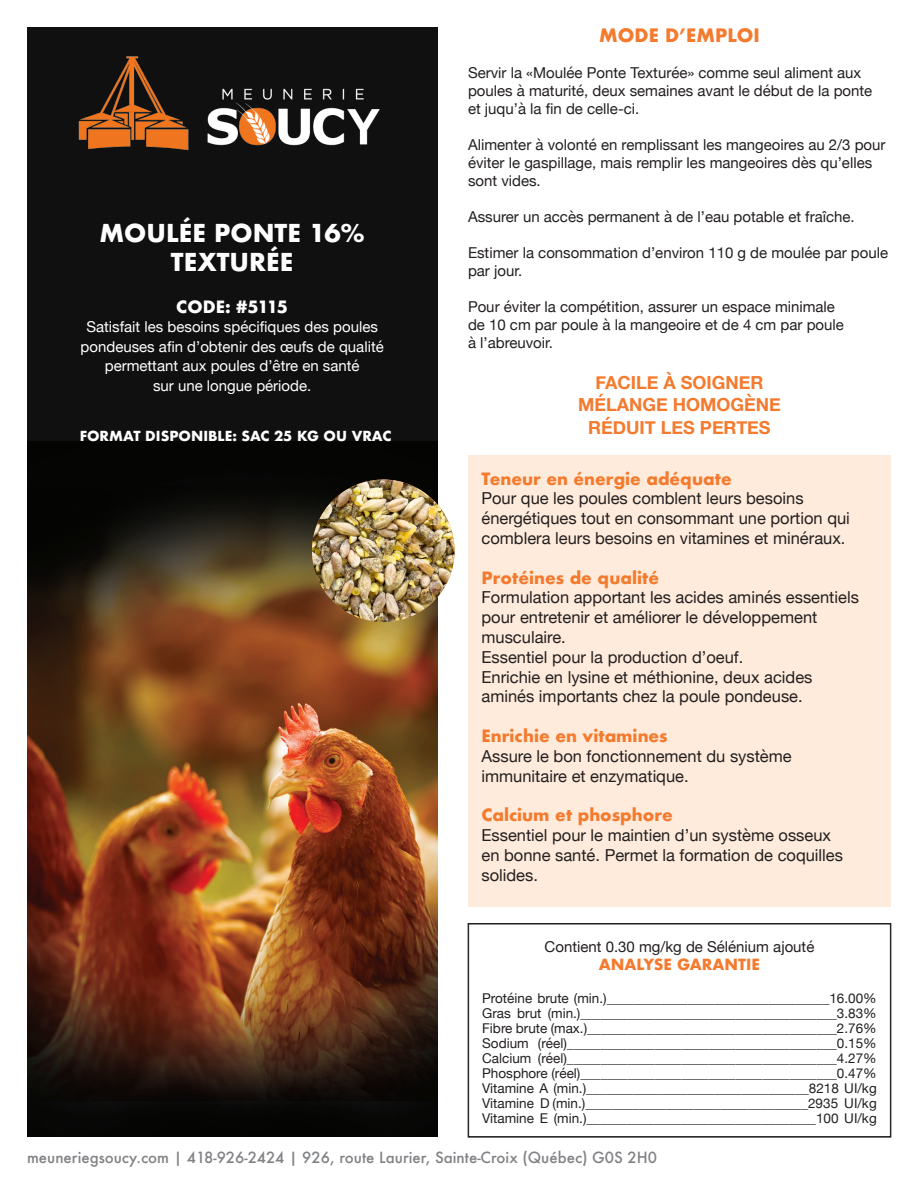
<style>
.page{position:relative;width:918px;height:1188px;background:#fff}
.page>*{position:absolute;margin:0;border:0;box-sizing:border-box;transform-origin:0 0}
.t1{font:700 24px/28.8px "Futura";color:#fff;text-align:center}
.t2{font:700 18px "Helvetica Neue";color:#f47a2e}
.t3{font:700 18px "Futura";color:#f47a2e}
.t4{font:16.5px/19.8px "Helvetica Neue";color:#231f20}
.t5{font:700 16.5px "Futura";color:#f47a2e}
.t6{font:700 16.5px "Futura";letter-spacing:-.03em;color:#fff}
.t7{font:15px/18px "Helvetica Neue";color:#231f20}
.t8{font:15px/19.5px "Helvetica Neue";color:#fff;text-align:center}
.t9{font:500 15px "Futura";color:#808285}
.t10{font:700 15px "Futura";color:#f47a2e}
.t11{font:13.5px "Helvetica Neue";color:#231f20}
.t12{font:700 13.5px "Futura";color:#fff}
</style>
<div class="page">
<div style="left:27px;top:27px;width:410px;height:683px;background:#101010"></div>
<img style="left:27px;top:441px;width:410px;height:695px">
<img style="left:78px;top:56px;width:302px;height:94px">
<div style="left:468px;top:455px;width:423px;height:452px;background:#feebdb"></div>
<svg style="left:468px;top:923px;width:423px;height:214px"></svg>
<div style="left:469px;top:924px;width:422px;height:213px;border:1px solid #231f20"></div>
<img style="left:312px;top:480px;width:143px;height:142px;border-radius:71px">
<p class="t1" style="left:99px;top:219px;width:267px">MOULÉE PONTE 16%<br>TEXTURÉE</p>
<p class="t6" style="left:176px;top:295px;width:113px">CODE: #5115</p>
<p class="t8" style="left:81px;top:318px;width:305px">Satisfait les besoins spécifiques des poules pondeuses afin d’obtenir des œufs de qualité permettant aux poules d’être en santé<br>sur une longue période.</p>
<p class="t12" style="left:80px;top:426px;width:313px">FORMAT DISPONIBLE: SAC 25 KG OU VRAC</p>
<p class="t3" style="left:599px;top:22px;width:162px">MODE D’EMPLOI</p>
<p class="t7" style="left:468px;top:65px;width:406px">Servir la «Moulée Ponte Texturée» comme seul aliment aux poules à maturité, deux semaines avant le début de la ponte et juqu’à la fin de celle-ci.</p>
<p class="t7" style="left:468px;top:137px;width:419px">Alimenter à volonté en remplissant les mangeoires au 2/3 pour éviter le gaspillage, mais remplir les mangeoires dès qu’elles sont vides.</p>
<p class="t7" style="left:468px;top:209px;width:388px">Assurer un accès permanent à de l’eau potable et fraîche.</p>
<p class="t7" style="left:468px;top:245px;width:422px">Estimer la consommation d’environ 110 g de moulée par poule par jour.</p>
<p class="t7" style="left:468px;top:299px;width:377px">Pour éviter la compétition, assurer un espace minimale de 10 cm par poule à la mangeoire et de 4 cm par poule à l’abreuvoir.</p>
<p class="t2" style="left:596px;top:368px;width:169px">FACILE À SOIGNER</p>
<p class="t2" style="left:578px;top:391px;width:204px">MÉLANGE HOMOGÈNE</p>
<p class="t2" style="left:588px;top:413px;width:184px">RÉDUIT LES PERTES</p>
<p class="t5" style="left:482px;top:466px;width:252px">Teneur en énergie adéquate</p>
<p class="t4" style="left:482px;top:490px;width:370px">Pour que les poules comblent leurs besoins énergétiques tout en consommant une portion qui comblera leurs besoins en vitamines et minéraux.</p>
<p class="t5" style="left:482px;top:565px;width:179px">Protéines de qualité</p>
<p class="t4" style="left:482px;top:589px;width:379px">Formulation apportant les acides aminés essentiels pour entretenir et améliorer le développement musculaire.</p>
<p class="t4" style="left:482px;top:648px;width:263px">Essentiel pour la production d’oeuf.</p>
<p class="t4" style="left:482px;top:668px;width:332px">Enrichie en lysine et méthionine, deux acides</p>
<p class="t4" style="left:482px;top:688px;width:323px">aminés importants chez la poule pondeuse.</p>
<p class="t5" style="left:482px;top:724px;width:188px">Enrichie en vitamines</p>
<p class="t4" style="left:482px;top:747px;width:312px">Assure le bon fonctionnement du système immunitaire et enzymatique.</p>
<p class="t5" style="left:482px;top:803px;width:193px">Calcium et phosphore</p>
<p class="t4" style="left:482px;top:826px;width:363px">Essentiel pour le maintien d’un système osseux en bonne santé. Permet la formation de coquilles solides.</p>
<p class="t7" style="left:545px;top:938px;width:271px">Contient 0.30 mg/kg de Sélénium ajouté</p>
<p class="t10" style="left:599px;top:953px;width:163px">ANALYSE GARANTIE</p>
<p class="t11" style="left:482px;top:988px;width:396px">Protéine brute (min.)_________________________________16.00%</p>
<p class="t11" style="left:482px;top:1003px;width:396px">Gras brut (min.)______________________________________3.83%</p>
<p class="t11" style="left:482px;top:1018px;width:396px">Fibre brute (max.)_____________________________________2.76%</p>
<p class="t11" style="left:482px;top:1033px;width:396px">Sodium (réel)________________________________________0.15%</p>
<p class="t11" style="left:482px;top:1048px;width:396px">Calcium (réel)________________________________________4.27%</p>
<p class="t11" style="left:482px;top:1063px;width:396px">Phosphore (réel)______________________________________0.47%</p>
<p class="t11" style="left:482px;top:1078px;width:396px">Vitamine A (min.)_________________________________8218 UI/kg</p>
<p class="t11" style="left:482px;top:1093px;width:396px">Vitamine D (min.)_________________________________2935 UI/kg</p>
<p class="t11" style="left:482px;top:1108px;width:396px">Vitamine E (min.)__________________________________100 UI/kg</p>
<p class="t9" style="left:27px;top:1148px;width:632px">meuneriegsoucy.com | 418-926-2424 | 926, route Laurier, Sainte-Croix (Québec) G0S 2H0</p>
</div>
